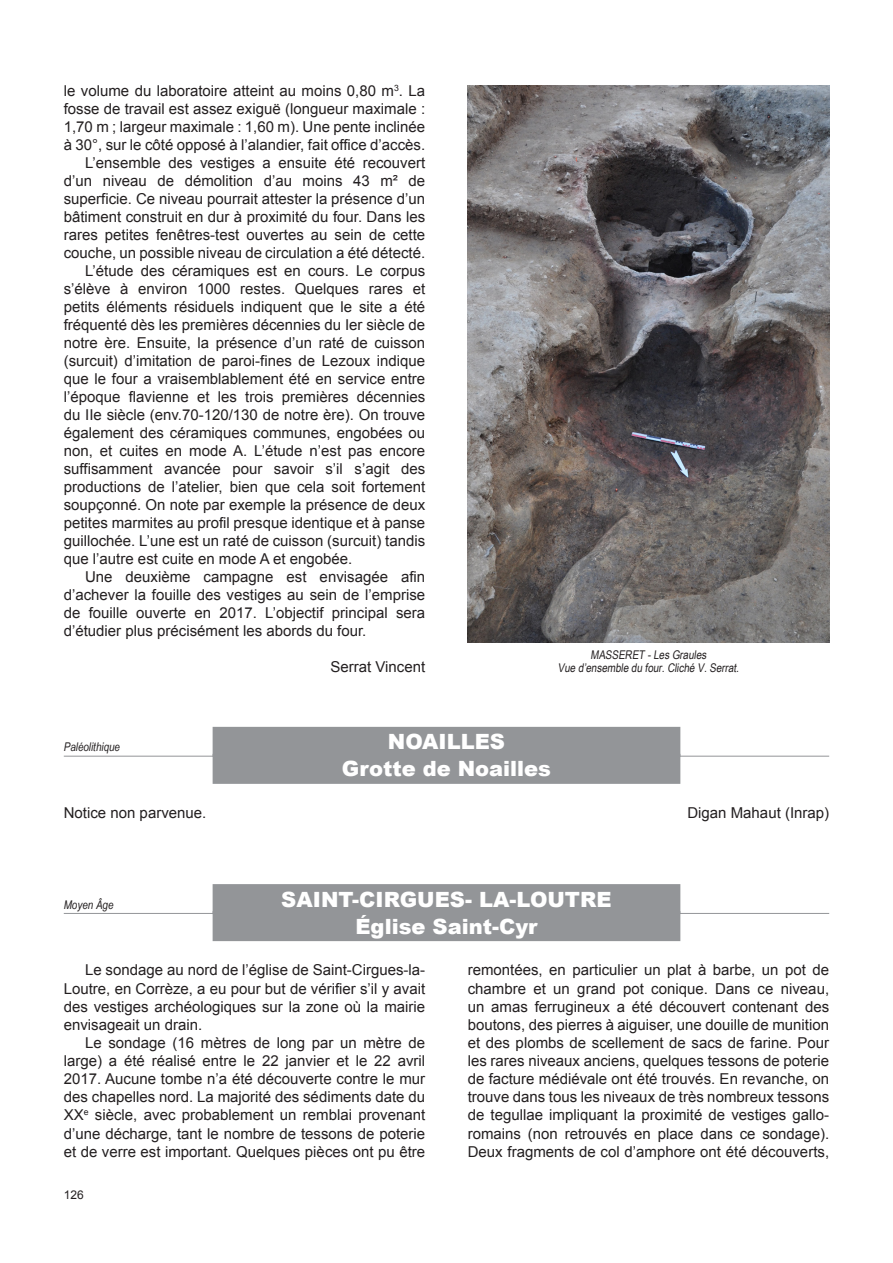
<style>
.page{position:relative;width:893px;height:1263px;background:#fff}
.page>*{position:absolute;margin:0;border:0;box-sizing:border-box;transform-origin:0 0}
.B_commune{font:900 21px "Arial";color:#fff}
.B_site{font:900 21px "Arial";color:#fff}
.B_txt{font:15px/18px "Arial";color:#231f20;text-align:justify}
.B_auteur{font:15px "Arial";color:#231f20}
.B_légende{font:12px "Arial Narrow";color:#231f20}
.B_chrono_g{font:italic 12px "Arial Narrow";color:#231f20}
.t1{font:12px "Arial";color:#231f20}
</style>
<div class="page">
<img style="left:468px;top:85px;width:361px;height:558px">
<div style="left:213px;top:727px;width:467px;height:30px;background:#939598"></div>
<hr style="left:64px;top:756px;width:765px;height:1px;background:#939598">
<div style="left:213px;top:754px;width:467px;height:30px;background:#939598"></div>
<div style="left:213px;top:884px;width:467px;height:30px;background:#939598"></div>
<hr style="left:64px;top:913px;width:765px;height:1px;background:#939598">
<div style="left:213px;top:911px;width:467px;height:30px;background:#939598"></div>
<p class="B_txt" style="left:64px;top:82px;width:363px">le volume du laboratoire atteint au moins 0,80 m<sup>3</sup>. La fosse de travail est assez exiguë (longueur maximale :<br>1,70 m ; largeur maximale : 1,60 m). Une pente inclinée à 30°, sur le côté opposé à l’alandier, fait office d’accès.</p>
<p class="B_txt" style="left:64px;top:154px;width:363px;text-indent:21px">L’ensemble des vestiges a ensuite été recouvert d’un niveau de démolition d’au moins 43 m² de superficie. Ce niveau pourrait attester la présence d’un bâtiment construit en dur à proximité du four. Dans les rares petites fenêtres-test ouvertes au sein de cette couche, un possible niveau de circulation a été détecté.</p>
<p class="B_txt" style="left:64px;top:262px;width:363px;text-indent:21px">L’étude des céramiques est en cours. Le corpus s’élève à environ 1000 restes. Quelques rares et petits éléments résiduels indiquent que le site a été fréquenté dès les premières décennies du Ier siècle de notre ère. Ensuite, la présence d’un raté de cuisson (surcuit) d’imitation de paroi-fines de Lezoux indique que le four a vraisemblablement été en service entre l’époque flavienne et les trois premières décennies du IIe siècle (env.70-120/130 de notre ère). On trouve également des céramiques communes, engobées ou non, et cuites en mode A. L’étude n’est pas encore suffisamment avancée pour savoir s’il s’agit des productions de l’atelier, bien que cela soit fortement soupçonné. On note par exemple la présence de deux petites marmites au profil presque identique et à panse guillochée. L’une est un raté de cuisson (surcuit) tandis que l’autre est cuite en mode A et engobée.</p>
<p class="B_txt" style="left:64px;top:568px;width:363px;text-indent:21px">Une deuxième campagne est envisagée afin d’achever la fouille des vestiges au sein de l’emprise de fouille ouverte en 2017. L’objectif principal sera d’étudier plus précisément les abords du four.</p>
<p class="B_auteur" style="left:330px;top:657px;width:96px">Serrat Vincent</p>
<p class="B_légende" style="left:590px;top:645px;width:120px">MASSERET -Les Graules</p>
<p class="B_légende" style="left:558px;top:659px;width:185px">Vue d’ensemble du four.Cliché V.Serrat.</p>
<p class="B_chrono_g" style="left:64px;top:739px;width:58px">Paléolithique</p>
<p class="B_commune" style="left:388px;top:727px;width:119px">NOAILLES</p>
<p class="B_site" style="left:342px;top:754px;width:211px">Grotte de Noailles</p>
<p class="B_auteur" style="left:64px;top:802px;width:144px">Notice non parvenue.</p>
<p class="B_auteur" style="left:687px;top:802px;width:143px">Digan Mahaut (Inrap)</p>
<p class="B_chrono_g" style="left:64px;top:897px;width:51px">Moyen Âge</p>
<p class="B_commune" style="left:281px;top:884px;width:332px">SAINT-CIRGUES- LA-LOUTRE</p>
<p class="B_site" style="left:355px;top:911px;width:184px">Église Saint-Cyr</p>
<p class="B_txt" style="left:64px;top:961px;width:363px;text-indent:21px">Le sondage au nord de l’église de Saint-Cirgues-la-Loutre, en Corrèze, a eu pour but de vérifier s’il y avait des vestiges archéologiques sur la zone où la mairie envisageait un drain.</p>
<p class="B_txt" style="left:64px;top:1034px;width:363px;text-indent:21px">Le sondage (16 mètres de long par un mètre de large) a été réalisé entre le 22 janvier et le 22 avril 2017. Aucune tombe n’a été découverte contre le mur des chapelles nord. La majorité des sédiments date du XX<sup>e</sup> siècle, avec probablement un remblai provenant d’une décharge, tant le nombre de tessons de poterie et de verre est important. Quelques pièces ont pu être</p>
<p class="t1" style="left:64px;top:1187px;width:22px">126</p>
<p class="B_txt" style="left:468px;top:961px;width:363px">remontées, en particulier un plat à barbe, un pot de chambre et un grand pot conique. Dans ce niveau, un amas ferrugineux a été découvert contenant des boutons, des pierres à aiguiser, une douille de munition et des plombs de scellement de sacs de farine. Pour les rares niveaux anciens, quelques tessons de poterie de facture médiévale ont été trouvés. En revanche, on trouve dans tous les niveaux de très nombreux tessons de tegullae impliquant la proximité de vestiges gallo&shy;romains (non retrouvés en place dans ce sondage).<br>Deux fragments de col d’amphore ont été découverts,</p>
</div>
